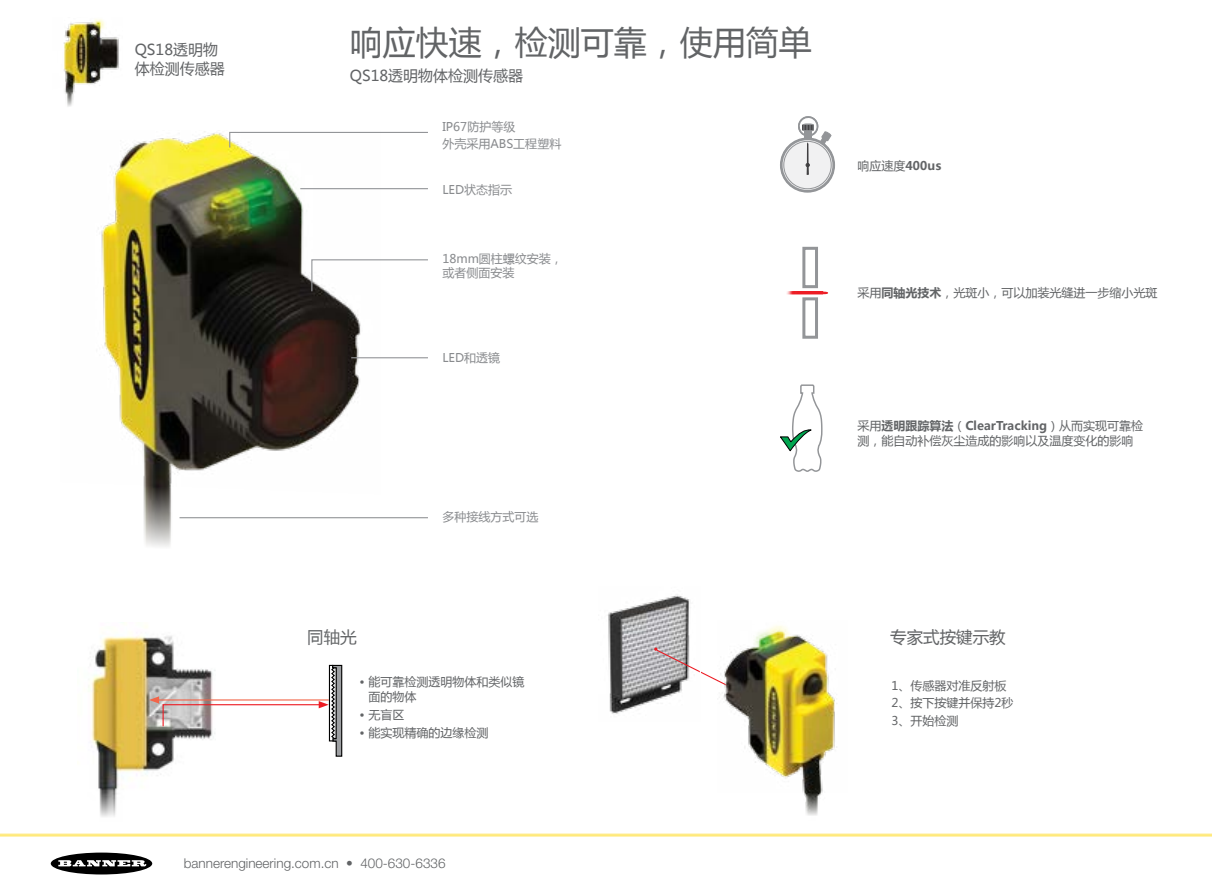
<style>
.page{position:relative;width:1212px;height:893px;background:#fff}
.page>*{position:absolute;margin:0;border:0;box-sizing:border-box;transform-origin:0 0}
.t1{font:33px "Microsoft Ya Hei";color:#626466}
.t2{font:16.5px "Microsoft Ya Hei";color:#626466}
.t3{font:15px/19.5px "Microsoft Ya Hei";color:#626466}
.t4{font:300 13.5px "Helvetica Neue LT Pro";color:#626466}
.t5{font:12px/17.7px "Microsoft Ya Hei";color:#626466}
.t6{font:12px/16.8px "Microsoft Ya Hei";color:#898b8e}
.t7{font:700 12px "Microsoft Ya Hei";color:#626466}
.s1{font-weight:400}
.s2{font-weight:700}
</style>
<div class="page">
<hr style="left:0;top:833px;width:1212px;height:3px;background:#ffd600">
<img style="left:63px;top:19px;width:56px;height:88px">
<div style="left:51px;top:853px;width:101px;height:21px;background:#000;border-radius:50%"></div>
<svg style="left:58px;top:860px;width:88px;height:6px"></svg>
<img style="left:88px;top:626px;width:86px;height:191px">
<div style="left:802px;top:247px;width:16px;height:41px;border:3px solid #939598"></div>
<div style="left:802px;top:297px;width:16px;height:42px;border:3px solid #939598"></div>
<svg style="left:823px;top:291px;width:5px;height:3px"></svg>
<hr style="left:786px;top:291px;width:37px;height:3px;background:#ed1b23">
<svg style="left:780px;top:137px;width:55px;height:56px"></svg>
<svg style="left:780px;top:138px;width:54px;height:54px"></svg>
<svg style="left:782px;top:140px;width:50px;height:50px"></svg>
<svg style="left:796px;top:116px;width:36px;height:59px"></svg>
<div style="left:783px;top:141px;width:48px;height:48px;border:1px solid #939598;border-radius:50%"></div>
<img style="left:101px;top:131px;width:280px;height:416px">
<hr style="left:300px;top:188px;width:128px;height:1px;background:#939598">
<svg style="left:229px;top:131px;width:199px;height:18px"></svg>
<hr style="left:351px;top:357px;width:77px;height:1px;background:#939598">
<svg style="left:311px;top:259px;width:117px;height:33px"></svg>
<hr style="left:180px;top:517px;width:248px;height:1px;background:#939598">
<svg style="left:149px;top:664px;width:194px;height:93px"></svg>
<svg style="left:780px;top:384px;width:43px;height:88px"></svg>
<img style="left:608px;top:594px;width:82px;height:120px">
<svg style="left:654px;top:648px;width:63px;height:41px"></svg>
<img style="left:717px;top:625px;width:120px;height:191px">
<p class="t3" style="left:135px;top:39px;width:91px">QS18透明物体检测传感器</p>
<h1 class="t1" style="left:350px;top:20px;width:463px">响应快速，检测可靠，使用简单</h1>
<p class="t3" style="left:350px;top:66px;width:175px">QS18透明物体检测传感器</p>
<p class="t6" style="left:442px;top:118px;width:120px">IP67防护等级<br>外壳采用ABS工程塑料</p>
<p class="t6" style="left:442px;top:180px;width:71px">LED状态指示</p>
<p class="t6" style="left:442px;top:252px;width:122px;line-height:13.5px">18mm圆柱螺纹安装，或者侧面安装</p>
<p class="t6" style="left:442px;top:349px;width:59px">LED和透镜</p>
<p class="t6" style="left:442px;top:508px;width:97px">多种接线方式可选</p>
<p class="t7" style="left:857px;top:158px;width:85px"><span class="s1">响应速度</span>400us</p>
<p class="t5" style="left:857px;top:284px;width:301px">采用<span class="s2">同轴光技术</span>，光斑小，可以加装光缝进一步缩小光斑</p>
<p class="t5" style="left:857px;top:417px;width:287px;line-height:15px">采用<span class="s2">透明跟踪算法</span>（<span class="s2">ClearTracking</span>）从而实现可靠检测，能自动补偿灰尘造成的影响以及温度变化的影响</p>
<h2 class="t2" style="left:307px;top:626px;width:51px">同轴光</h2>
<h2 class="t2" style="left:890px;top:626px;width:117px">专家式按键示教</h2>
<p class="t5" style="left:368px;top:674px;width:157px;line-height:15px;text-indent:-9px">• 能可靠检测透明物体和类似镜面的物体</p>
<p class="t5" style="left:359px;top:705px;width:46px">• 无盲区</p>
<p class="t5" style="left:359px;top:723px;width:130px">• 能实现精确的边缘检测</p>
<p class="t5" style="left:891px;top:676px;width:124px">1、传感器对准反射板<br>2、按下按键并保持2秒<br>3、开始检测</p>
<p class="t4" style="left:184px;top:855px;width:263px">bannerengineering.com.cn • 400-630-6336</p>
</div>
